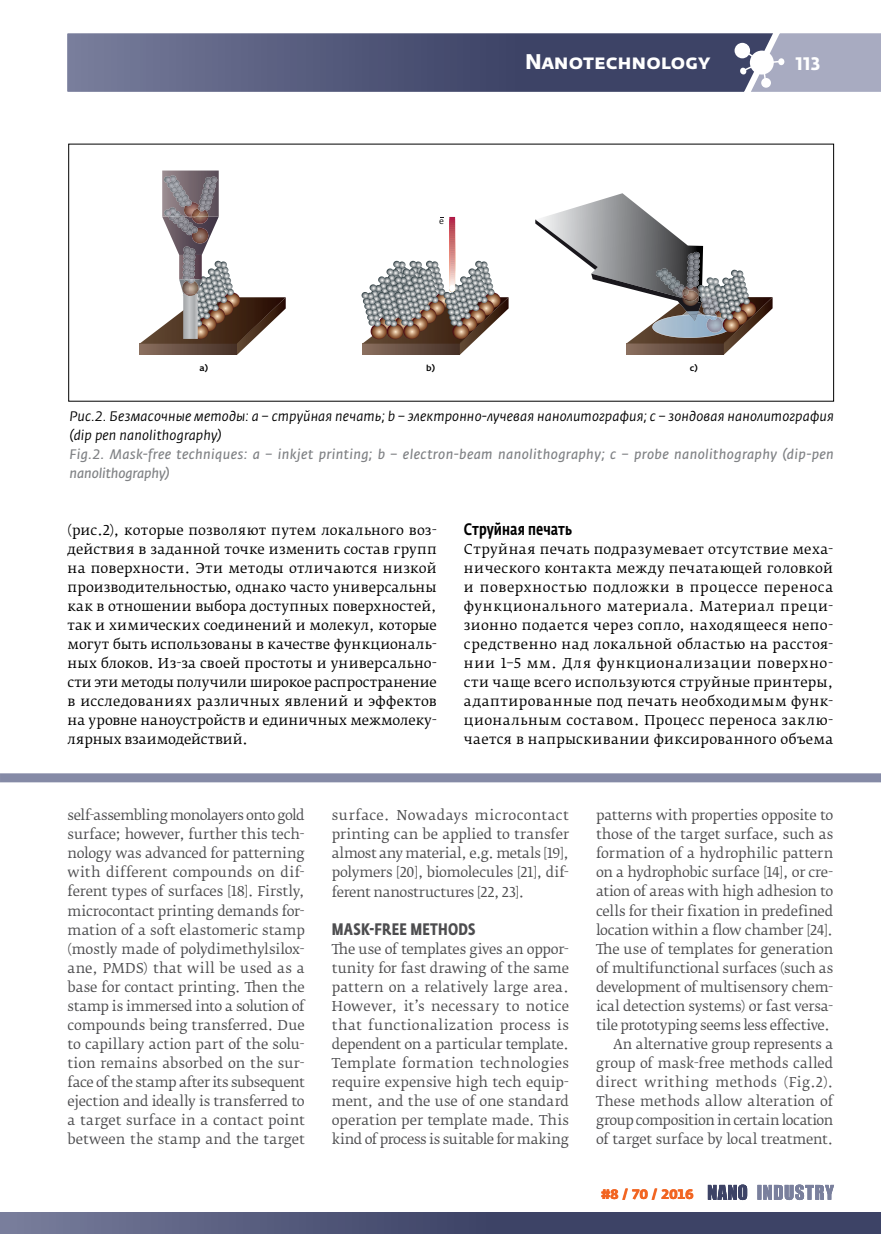
<style>
.page{position:relative;width:881px;height:1234px;background:#fff}
.page>*{position:absolute;margin:0;border:0;box-sizing:border-box;transform-origin:0 0}
.t1{font:700 21px "Fedra Sans Pro";color:#fff}
.t2{font:700 18px "Fedra Sans Alt Pro";color:#fff}
.t3{font:700 16.5px "Fedra Sans Cond Pro";letter-spacing:.015em;color:#4d4d4f}
.t4{font:500 16.5px "Fedra Sans Cond Pro";letter-spacing:.005em;color:#000}
.t5{font:italic 13.65px/19px "Fedra Sans Pro";letter-spacing:.01em;color:#000}
.t6{font:italic 13.65px/19px "Fedra Sans Pro";letter-spacing:.025em;color:#808285}
.t7{font:13.5px/19px "Fedra Serif B Pro";letter-spacing:-.01em;color:#4d4d4f;text-align:justify}
.t8{font:13.5px/19px "Fedra Serif B Pro";letter-spacing:.01em;color:#000;text-align:justify}
.t9{font:700 13.5px "Fedra Sans Alt Pro";color:#f26522}
.t10{font:500 8.4px "Fedra Sans Pro";color:#000;scale:1.05 1}
.t11{font:8.4px "Fedra Sans Pro";color:#000;scale:1.05 1}
</style>
<div class="page">
<div style="left:0;top:773px;width:880px;height:9px;background:#858aa6"></div>
<svg style="left:68px;top:33px;width:812px;height:59px;background:#616685"></svg>
<div style="left:2px;top:1211px;width:878px;height:22px;background:linear-gradient(to right,#6c7191,#2e3559)"></div>
<hr style="left:0;top:1211px;width:2px;height:22px;background:#797e9c">
<svg style="left:757px;top:1184px;width:76px;height:15px"></svg>
<svg style="left:707px;top:1184px;width:39px;height:15px"></svg>
<svg style="left:139px;top:170px;width:146px;height:185px"></svg>
<svg style="left:535px;top:193px;width:237px;height:161px"></svg>
<svg style="left:361px;top:217px;width:147px;height:138px"></svg>
<p class="t11" style="left:439px;top:216px;width:6px">e</p>
<h1 class="t1" style="left:525px;top:49px;width:187px">Nanotechnology</h1>
<p class="t10" style="left:199px;top:362px;width:10px">a)</p>
<p class="t10" style="left:426px;top:362px;width:10px">b)</p>
<p class="t10" style="left:689px;top:362px;width:9px">c)</p>
<h2 class="t2" style="left:795px;top:52px;width:26px">113</h2>
<p class="t5" style="left:69px;top:406px;width:765px">Рис.2. Безмасочные методы: a – cтруйная печать; b – электронно-лучевая нанолитография; с – зондовая нанолитография (dip pen nanolithography)</p>
<p class="t6" style="left:69px;top:444px;width:765px">Fig.2. Mask-free techniques: a – inkjet printing; b – electron-beam nanolithography; с – probe nanolithography (dip-pen nanolithography)</p>
<p class="t8" style="left:68px;top:520px;width:371px">(рис.2), которые позволяют путем локального воз&shy;действия в заданной точке изменить состав групп на поверхности. Эти методы отличаются низкой производительностью, однако часто универсальны как в отношении выбора доступных поверхностей, так и химических соединений и молекул, которые могут быть использованы в качестве функциональ&shy;ных блоков. Из-за своей простоты и универсально&shy;сти эти методы получили широкое распространение в исследованиях различных явлений и эффектов на уровне наноустройств и единичных межмолеку&shy;лярных взаимодействий.</p>
<p class="t4" style="left:464px;top:519px;width:110px">Струйная печать</p>
<p class="t8" style="left:464px;top:539px;width:371px">Струйная печать подразумевает отсутствие меха&shy;нического контакта между печатающей головкой и поверхностью подложки в процессе переноса функционального материала. Материал преци&shy;зионно подается через сопло, находящееся непо&shy;средственно над локальной областью на расстоя&shy;нии 1–5 мм. Для функционализации поверхно&shy;сти чаще всего используются струйные принтеры, адаптированные под печать необходимым функ&shy;циональным составом. Процесс переноса заклю&shy;чается в напрыскивании фиксированного объема</p>
<p class="t7" style="left:68px;top:805px;width:239px">self-assembling monolayers onto gold surface; however, further this tech&shy;nology was advanced for patterning with different compounds on dif&shy;ferent types of surfaces [18]. Firstly, microcontact printing demands for&shy;mation of a soft elastomeric stamp (mostly made of polydimethylsilox&shy;ane, PMDS) that will be used as a base for contact printing. Then the stamp is immersed into a solution of compounds being transferred. Due to capillary action part of the solu&shy;tion remains absorbed on the sur&shy;face of the stamp after its subsequent ejection and ideally is transferred to a target surface in a contact point between the stamp and the target</p>
<p class="t7" style="left:332px;top:805px;width:239px">surface. Nowadays microcontact printing can be applied to transfer almost any material, e.g. metals [19], polymers [20], biomolecules [21], dif&shy;ferent nanostructures [22, 23].</p>
<p class="t3" style="left:332px;top:918px;width:145px">MASK-FREE METHODS</p>
<p class="t7" style="left:332px;top:939px;width:239px">The use of templates gives an oppor&shy;tunity for fast drawing of the same pattern on a relatively large area.<br>However, it’s necessary to notice that functionalization process is dependent on a particular template.<br>Template formation technologies require expensive high tech equip&shy;ment, and the use of one standard operation per template made. This kind of process is suitable for making</p>
<p class="t7" style="left:595px;top:805px;width:239px;text-align:right">patterns with properties opposite to those of the target surface, such as formation of a hydrophilic pattern on a hydrophobic surface [14], or cre&shy;ation of areas with high adhesion to cells for their fixation in predefined location within a flow chamber [24].<br>The use of templates for generation of multifunctional surfaces (such as development of multisensory chem&shy;ical detection systems) or fast versa&shy;tile prototyping seems less effective.<br>An alternative group represents a group of mask-free methods called direct writhing methods (Fig.2).<br>These methods allow alteration of group composition in certain location of target surface by local treatment.</p>
<p class="t9" style="left:601px;top:1185px;width:94px">#8 / 70 / 2016</p>
</div>
